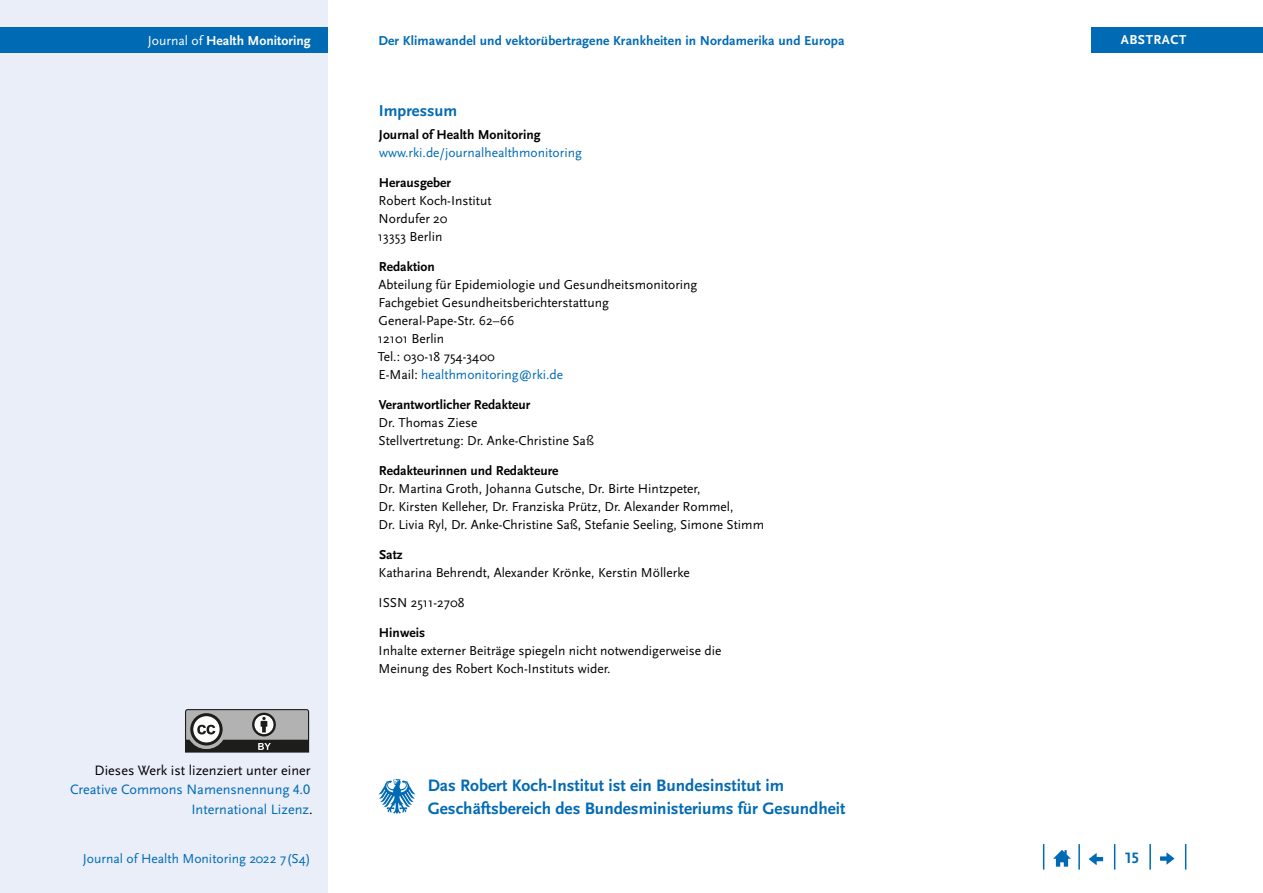
<style>
.page{position:relative;width:1263px;height:893px;background:#fff}
.page>*{position:absolute;margin:0;border:0;box-sizing:border-box;transform-origin:0 0}
.t1{font:700 17.25px/22.5px "Scala Sans Pro";color:#006ab4}
.t2{font:700 16.5px "Scala Sans Pro";color:#006ab4}
.t3{font:700 15.75px "Scala Sans Pro";color:#006ab4}
.BU_Quellenangabe{font:14.25px/19.5px "Scala Sans Pro";color:#006ab4;text-align:right}
.t4{font:13.65px "Scala Sans Pro";color:#006ab4}
.t5{font:700 13.65px "Scala Sans Pro";color:#fff}
.Impressum_klein{font:13.5px/18px "Scala Sans Pro";color:#000}
.Impressum_klein-2{font:700 13.5px "Scala Sans Pro";color:#000}
.t6{font:700 13.5px "Scala Sans Pro";letter-spacing:.01em;color:#006ab4}
.Impressum_klein-3{font:13.5px "Scala Sans Pro";color:#006ab4}
.t7{font:700 13.5px "Scala Sans Pro";letter-spacing:.04em;color:#fff}
.s1{font-weight:400}
.s2{color:#000}
</style>
<div class="page">
<div style="left:0;top:0;width:327px;height:893px;background:#eaeef9"></div>
<div style="left:0;top:28px;width:327px;height:25px;background:#006ab4"></div>
<svg style="left:1185px;top:844px;width:1px;height:26px"></svg>
<hr style="left:1149px;top:844px;width:2px;height:26px;background:#006ab4">
<svg style="left:1114px;top:844px;width:1px;height:26px"></svg>
<hr style="left:1078px;top:844px;width:2px;height:26px;background:#006ab4">
<svg style="left:1043px;top:844px;width:1px;height:26px"></svg>
<svg style="left:1053px;top:850px;width:18px;height:17px"></svg>
<svg style="left:1089px;top:853px;width:14px;height:12px"></svg>
<svg style="left:1160px;top:852px;width:14px;height:13px"></svg>
<div style="left:1091px;top:28px;width:172px;height:25px;background:#006ab4"></div>
<svg style="left:185px;top:709px;width:124px;height:43px;background:#828282"></svg>
<svg style="left:378px;top:779px;width:37px;height:35px"></svg>
<p class="t5" style="left:148px;top:33px;width:164px"><span class="s1">Journal of</span> Health Monitoring</p>
<p class="BU_Quellenangabe" style="left:70px;top:760px;width:244px"><span class="s2">Dieses Werk ist lizenziert unter einer<br></span>Creative Commons Namensnennung 4.0<br>International Lizenz<span class="s2">.</span></p>
<p class="t6" style="left:378px;top:33px;width:468px">Der Klimawandel und vektorübertragene Krankheiten in Nordamerika und Europa</p>
<p class="t7" style="left:1121px;top:32px;width:67px">ABSTRACT</p>
<h1 class="t2" style="left:379px;top:101px;width:80px">Impressum</h1>
<p class="Impressum_klein-2" style="left:379px;top:126px;width:163px">Journal of Health Monitoring</p>
<p class="Impressum_klein-3" style="left:379px;top:144px;width:204px">www.rki.de/journalhealthmonitoring</p>
<h2 class="Impressum_klein-2" style="left:379px;top:174px;width:74px">Herausgeber</h2>
<p class="Impressum_klein" style="left:379px;top:191px;width:114px">Robert Koch-Institut</p>
<p class="Impressum_klein" style="left:379px;top:209px;width:70px">Nordufer 20</p>
<p class="Impressum_klein" style="left:378px;top:227px;width:66px">13353 Berlin</p>
<h2 class="Impressum_klein-2" style="left:379px;top:258px;width:57px">Redaktion</h2>
<p class="Impressum_klein" style="left:378px;top:275px;width:321px">Abteilung für Epidemiologie und Gesundheitsmonitoring</p>
<p class="Impressum_klein" style="left:378px;top:293px;width:232px">Fachgebiet Gesundheitsberichterstattung<br>General-Pape-Str. 62–66</p>
<p class="Impressum_klein" style="left:378px;top:329px;width:68px">12101 Berlin</p>
<p class="Impressum_klein" style="left:378px;top:347px;width:118px">Tel.: 030-18 754-3400</p>
<p class="Impressum_klein-3" style="left:379px;top:366px;width:186px"><span class="s2">E-Mail:</span> healthmonitoring@rki.de</p>
<h2 class="Impressum_klein-2" style="left:379px;top:396px;width:153px">Verantwortlicher Redakteur</h2>
<p class="Impressum_klein" style="left:379px;top:413px;width:100px">Dr. Thomas Ziese</p>
<p class="Impressum_klein" style="left:378px;top:431px;width:217px">Stellvertretung: Dr. Anke-Christine Saß</p>
<h2 class="Impressum_klein-2" style="left:379px;top:462px;width:181px">Redakteurinnen und Redakteure</h2>
<p class="Impressum_klein" style="left:379px;top:479px;width:323px">Dr. Martina Groth, Johanna Gutsche, Dr. Birte Hintzpeter,</p>
<p class="Impressum_klein" style="left:379px;top:497px;width:387px">Dr. Kirsten Kelleher, Dr. Franziska Prütz, Dr. Alexander Rommel,<br>Dr. Livia Ryl, Dr. Anke-Christine Saß, Stefanie Seeling, Simone Stimm</p>
<h2 class="Impressum_klein-2" style="left:379px;top:546px;width:25px">Satz</h2>
<p class="Impressum_klein" style="left:379px;top:563px;width:313px">Katharina Behrendt, Alexander Krönke, Kerstin Möllerke</p>
<p class="Impressum_klein" style="left:379px;top:593px;width:87px">ISSN 2511-2708</p>
<h2 class="Impressum_klein-2" style="left:379px;top:624px;width:48px">Hinweis</h2>
<p class="Impressum_klein" style="left:379px;top:641px;width:344px">Inhalte externer Beiträge spiegeln nicht notwendigerweise die<br>Meinung des Robert Koch-Instituts wider.</p>
<p class="t1" style="left:428px;top:774px;width:419px">Das Robert Koch-Institut ist ein Bundesinstitut im<br>Geschäftsbereich des Bundesministeriums für Gesundheit</p>
<p class="t4" style="left:83px;top:850px;width:229px">Journal of Health Monitoring 2022 7(S4)</p>
<p class="t3" style="left:1125px;top:849px;width:16px">15</p>
</div>
